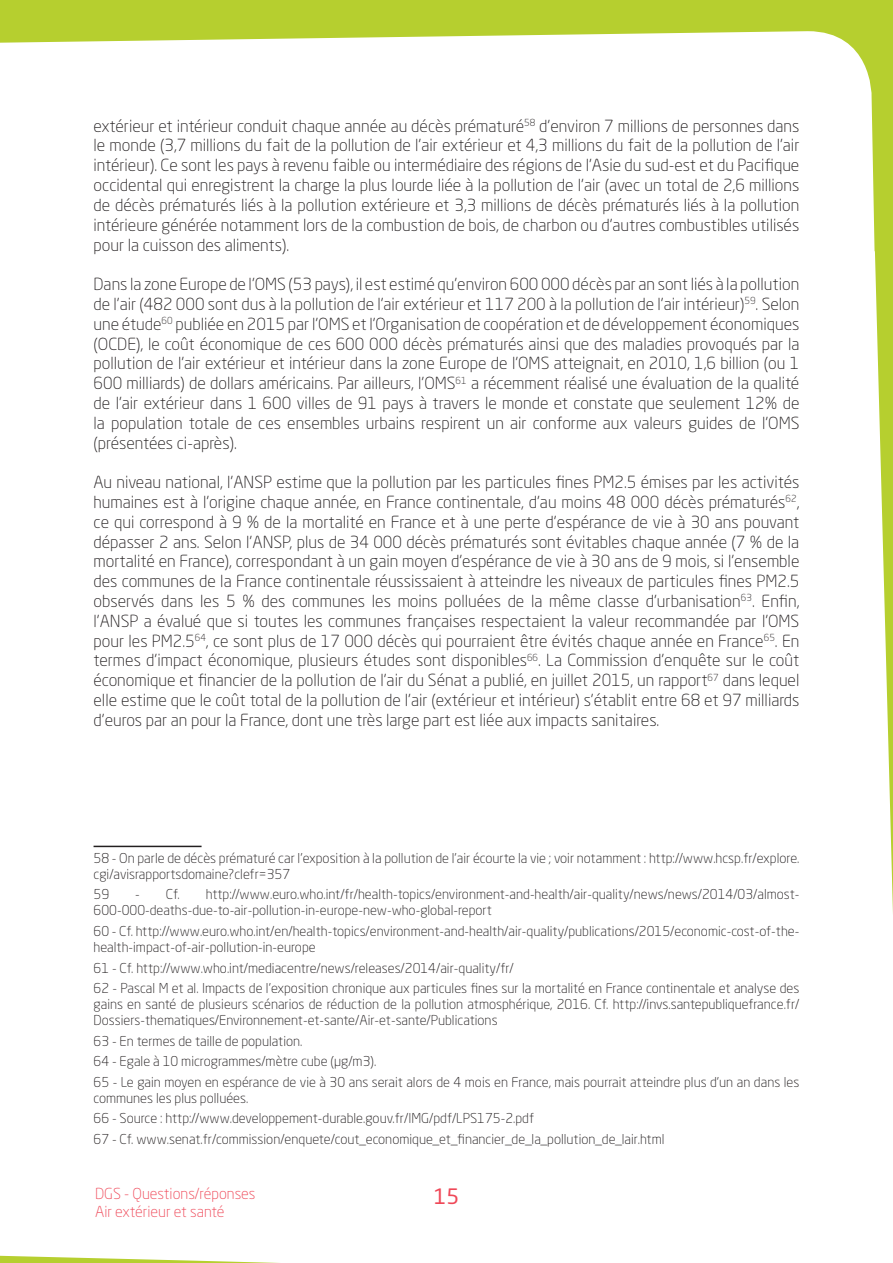
<style>
.page{position:relative;width:893px;height:1263px;background:#b6cf2f}
.page>*{position:absolute;margin:0;border:0;box-sizing:border-box;transform-origin:0 0}
.t1{font:21px "Neo Sans Std";color:#ef4858}
.t2{font:300 16.5px/19.8px "Neo Sans Std";color:#231f20;text-align:justify}
.t3{font:300 15px "Neo Sans Std";color:#ef4858}
.t4{font:300 13.5px/20.4px "Neo Sans Std";color:#231f20}
</style>
<div class="page">
<div style="left:0;top:31px;width:893px;height:1232px;background:#fff"></div>
<hr style="left:94px;top:846px;width:108px;height:1px;background:#231f20">
<p class="t2" style="left:94px;top:116px;width:707px">extérieur et intérieur conduit chaque année au décès prématuré<sup>58</sup> d’environ 7 millions de personnes dans le monde (3,7 millions du fait de la pollution de l’air extérieur et 4,3 millions du fait de la pollution de l’air intérieur). Ce sont les pays à revenu faible ou intermédiaire des régions de l’Asie du sud-est et du Pacifique occidental qui enregistrent la charge la plus lourde liée à la pollution de l’air (avec un total de 2,6 millions de décès prématurés liés à la pollution extérieure et 3,3 millions de décès prématurés liés à la pollution intérieure générée notamment lors de la combustion de bois, de charbon ou d’autres combustibles utilisés pour la cuisson des aliments).</p>
<p class="t2" style="left:94px;top:274px;width:707px">Dans la zone Europe de l’OMS (53 pays), il est estimé qu’environ 600 000 décès par an sont liés à la pollution de l’air (482 000 sont dus à la pollution de l’air extérieur et 117 200 à la pollution de l’air intérieur)<sup>59</sup>. Selon une étude<sup>60</sup> publiée en 2015 par l’OMS et l’Organisation de coopération et de développement économiques (OCDE), le coût économique de ces 600 000 décès prématurés ainsi que des maladies provoqués par la pollution de l’air extérieur et intérieur dans la zone Europe de l’OMS atteignait, en 2010, 1,6 billion (ou 1<br>600 milliards) de dollars américains. Par ailleurs, l’OMS<sup>61</sup> a récemment réalisé une évaluation de la qualité de l’air extérieur dans 1 600 villes de 91 pays à travers le monde et constate que seulement 12% de la population totale de ces ensembles urbains respirent un air conforme aux valeurs guides de l’OMS (présentées ci-après).</p>
<p class="t2" style="left:94px;top:472px;width:707px">Au niveau national, l’ANSP estime que la pollution par les particules fines PM2.5 émises par les activités humaines est à l’origine chaque année, en France continentale, d’au moins 48 000 décès prématurés<sup>62</sup>, ce qui correspond à 9 % de la mortalité en France et à une perte d’espérance de vie à 30 ans pouvant dépasser 2 ans. Selon l’ANSP, plus de 34 000 décès prématurés sont évitables chaque année (7 % de la mortalité en France), correspondant à un gain moyen d’espérance de vie à 30 ans de 9 mois, si l’ensemble des communes de la France continentale réussissaient à atteindre les niveaux de particules fines PM2.5 observés dans les 5 % des communes les moins polluées de la même classe d’urbanisation<sup>63</sup>. Enfin, l’ANSP a évalué que si toutes les communes françaises respectaient la valeur recommandée par l’OMS pour les PM2.5<sup>64</sup>, ce sont plus de 17 000 décès qui pourraient être évités chaque année en France<sup>65</sup>. En termes d’impact économique, plusieurs études sont disponibles<sup>66</sup>. La Commission d’enquête sur le coût économique et financier de la pollution de l’air du Sénat a publié, en juillet 2015, un rapport<sup>67</sup> dans lequel elle estime que le coût total de la pollution de l’air (extérieur et intérieur) s’établit entre 68 et 97 milliards d’euros par an pour la France, dont une très large part est liée aux impacts sanitaires.</p>
<p class="t4" style="left:94px;top:849px;width:707px;line-height:16.2px">58 - On parle de décès prématuré car l’exposition à la pollution de l’air écourte la vie ; voir notamment : http://www.hcsp.fr/explore. cgi/avisrapportsdomaine?clefr=357</p>
<p class="t4" style="left:94px;top:884px;width:17px">59</p>
<p class="t4" style="left:135px;top:884px;width:46px">- Cf.</p>
<p class="t4" style="left:94px;top:886px;width:707px;line-height:16.2px;text-indent:112px">http://www.euro.who.int/fr/health-topics/environment-and-health/air-quality/news/news/2014/03/almost-<br>600-000-deaths-due-to-air-pollution-in-europe-new-who-global-report</p>
<p class="t4" style="left:94px;top:923px;width:707px;line-height:16.2px">60 - Cf. http://www.euro.who.int/en/health-topics/environment-and-health/air-quality/publications/2015/economic-cost-of-the&shy;health-impact-of-air-pollution-in-europe</p>
<p class="t4" style="left:94px;top:957px;width:707px">61 - Cf. http://www.who.int/mediacentre/news/releases/2014/air-quality/fr/<br>62 - Pascal M et al. Impacts de l’exposition chronique aux particules fines sur la mortalité en France continentale et analyse des</p>
<p class="t4" style="left:94px;top:996px;width:707px;line-height:16.2px">gains en santé de plusieurs scénarios de réduction de la pollution atmosphérique, 2016. Cf. http://invs.santepubliquefrance.fr/<br>Dossiers-thematiques/Environnement-et-sante/Air-et-sante/Publications</p>
<p class="t4" style="left:94px;top:1031px;width:707px">63 - En termes de taille de population.<br>64 - Egale à 10 microgrammes/mètre cube (μg/m3).<br>65 - Le gain moyen en espérance de vie à 30 ans serait alors de 4 mois en France, mais pourrait atteindre plus d’un an dans les</p>
<p class="t4" style="left:94px;top:1088px;width:572px">communes les plus polluées.<br>66 - Source : http://www.developpement-durable.gouv.fr/IMG/pdf/LPS175-2.pdf<br>67 - Cf. www.senat.fr/commission/enquete/cout_economique_et_financier_de_la_pollution_de_lair.html</p>
<p class="t3" style="left:95px;top:1185px;width:162px">DGS - Questions/réponses</p>
<p class="t1" style="left:434px;top:1183px;width:27px">15</p>
<p class="t3" style="left:95px;top:1203px;width:131px">Air extérieur et santé</p>
</div>
